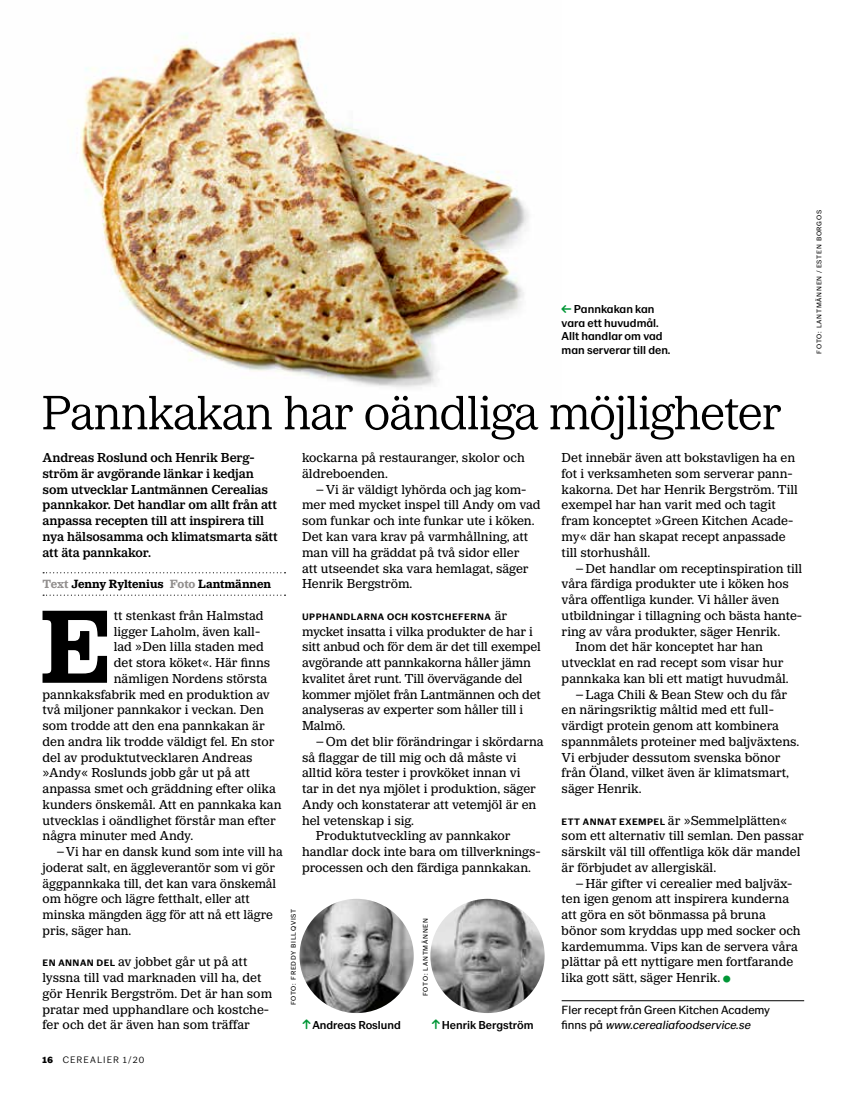
<style>
.page{position:relative;width:851px;height:1106px;background:#fff}
.page>*{position:absolute;margin:0;border:0;box-sizing:border-box;transform-origin:0 0}
.t1{font:700 108px "LM Serif";color:#000}
.t2{font:300 50.1px "LM Serif";letter-spacing:-.025em;color:#000}
.t3{font:13.5px/15.8px "LM Serif";color:#000}
.t4{font:500 13.5px/15.8px "LM Serif";letter-spacing:-.005em;color:#000}
.t5{font:12.3px/15.8px "LM Sans 201902";color:#000}
.t6{font:700 12.3px "LM Serif";color:#000}
.t7{font:500 12px/13.5px "LM Sans 201902";color:#000}
.t8{font:700 9.75px "LM Sans 201902";letter-spacing:.05em;color:#000}
.t9{font:300 9.75px "LM Sans 201902";letter-spacing:.11em;color:#000}
.t10{font:7.05px "LM Sans 201902";letter-spacing:.11em;color:#000}
.s1{font-weight:700;color:#009636}
.s2{color:#928f8e}
.s3{font-family:"LM Sans 201902";font-weight:700;font-size:9.75px}
.s4{font-family:"LM Serif";font-weight:400;font-size:13.5px}
.s5{font-weight:900}
.s6{font-style:italic}
</style>
<div class="page">
<img style="left:77px;top:33px;width:452px;height:355px">
<hr style="left:561px;top:1000px;width:243px;height:1px;background:#000">
<svg style="left:43px;top:572px;width:242px;height:1px"></svg>
<svg style="left:43px;top:594px;width:242px;height:1px"></svg>
<img style="left:299px;top:898px;width:114px;height:115px;border-radius:57px">
<img style="left:430px;top:898px;width:114px;height:115px;border-radius:57px">
<p class="t7" style="left:561px;top:302px;width:110px"><span class="s1">←</span> Pannkakan kan vara ett huvudmål.<br>Allt handlar om vad man serverar till den.</p>
<p class="t10" style="left:814px;top:353px;width:145px;rotate:-90deg">FOTO: LANTMÄNNEN / ESTEN BORGOS</p>
<h2 class="t2" style="left:41px;top:385px;width:741px">Pannkakan har oändliga möjligheter</h2>
<p class="t4" style="left:43px;top:450px;width:237px">Andreas Roslund och Henrik Berg&shy;ström är avgörande länkar i kedjan som utvecklar Lantmännen Cerealias pannkakor. Det handlar om allt från att anpassa recepten till att inspirera till nya hälsosamma och klimatsmarta sätt att äta pannkakor.</p>
<p class="t6" style="left:43px;top:577px;width:230px"><span class="s2">Text</span> Jenny Ryltenius <span class="s2">Foto</span> Lantmännen</p>
<h1 class="t1" style="left:40px;top:586px;width:73px">E</h1>
<p class="t3" style="left:114px;top:607px;width:151px">tt stenkast från Halmstad</p>
<p class="t3" style="left:114px;top:623px;width:148px">ligger Laholm, även kal -</p>
<p class="t3" style="left:114px;top:639px;width:151px">lad »Den lilla staden med</p>
<p class="t3" style="left:114px;top:654px;width:158px">det stora köket«. Här finns</p>
<p class="t3" style="left:114px;top:670px;width:155px">nämligen Nordens största</p>
<p class="t3" style="left:43px;top:686px;width:229px">pannkaksfabrik med en produktion av</p>
<p class="t3" style="left:43px;top:702px;width:223px">två miljoner pannkakor i veckan. Den</p>
<p class="t3" style="left:43px;top:717px;width:224px">som trodde att den ena pannkakan är</p>
<p class="t3" style="left:43px;top:733px;width:233px">den andra lik trodde väldigt fel. En stor</p>
<p class="t3" style="left:43px;top:749px;width:211px">del av produktutvecklaren Andreas</p>
<p class="t3" style="left:43px;top:765px;width:209px">»Andy« Roslunds jobb går ut på att</p>
<p class="t3" style="left:43px;top:780px;width:235px">anpassa smet och gräddning efter olika</p>
<p class="t3" style="left:43px;top:796px;width:240px">kunders önskemål. Att en pannkaka kan</p>
<p class="t3" style="left:43px;top:812px;width:235px">utvecklas i oändlighet förstår man efter</p>
<p class="t3" style="left:43px;top:828px;width:152px">några minuter med Andy.</p>
<p class="t3" style="left:56px;top:843px;width:228px">–Vi har en dansk kund som inte vill ha</p>
<p class="t3" style="left:43px;top:859px;width:234px">joderat salt, en äggleverantör som vi gör</p>
<p class="t3" style="left:43px;top:875px;width:235px">äggpannkaka till, det kan vara önskemål</p>
<p class="t3" style="left:43px;top:891px;width:209px">om högre och lägre fetthalt, eller att</p>
<p class="t3" style="left:43px;top:906px;width:232px">minska mängden ägg för att nå ett lägre</p>
<p class="t3" style="left:43px;top:922px;width:90px">pris, säger han.</p>
<p class="t3" style="left:43px;top:954px;width:231px"><span class="s3">EN ANNAN DEL</span> av jobbet går ut på att lyssna till vad marknaden vill ha, det gör Henrik Bergström. Det är han som pratar med upphandlare och kostche&shy;fer och det är även han som träffar</p>
<p class="t3" style="left:302px;top:450px;width:224px">kockarna på restauranger, skolor och äldreboenden.</p>
<p class="t3" style="left:302px;top:481px;width:240px;text-indent:14px">–Vi är väldigt lyhörda och jag kom&shy;mer med mycket inspel till Andy om vad som funkar och inte funkar ute i köken.<br>Det kan vara krav på varmhållning, att man vill ha gräddat på två sidor eller<br>att utseendet ska vara hemlagat, säger Henrik Bergström.</p>
<p class="t8" style="left:302px;top:610px;width:206px">UPPHANDLARNA OCH KOSTCHEFERNA <span class="s4">är</span></p>
<p class="t3" style="left:302px;top:623px;width:240px">mycket insatta i vilka produkter de har i sitt anbud och för dem är det till exempel avgörande att pannkakorna håller jämn kvalitet året runt. Till övervägande del kommer mjölet från Lantmännen och det analyseras av experter som håller till i Malmö.</p>
<p class="t3" style="left:316px;top:733px;width:229px">–Om det blir förändringar i skördarna</p>
<p class="t3" style="left:302px;top:749px;width:216px">så flaggar de till mig och då måste vi</p>
<p class="t3" style="left:302px;top:765px;width:220px">alltid köra tester i provköket innan vi</p>
<p class="t3" style="left:302px;top:780px;width:235px">tar in det nya mjölet i produktion, säger</p>
<p class="t3" style="left:302px;top:796px;width:236px">Andy och konstaterar att vetemjöl är en</p>
<p class="t3" style="left:302px;top:812px;width:113px">hel vetenskap i sig.</p>
<p class="t3" style="left:316px;top:828px;width:196px">Produktutveckling av pannkakor</p>
<p class="t3" style="left:302px;top:843px;width:240px">handlar dock inte bara om tillverknings-</p>
<p class="t3" style="left:302px;top:859px;width:230px">processen och den färdiga pannkakan.</p>
<p class="t10" style="left:289px;top:1005px;width:98px;rotate:-90deg">FOTO: FREDDY BILLQVIST</p>
<p class="t10" style="left:421px;top:996px;width:79px;rotate:-90deg">FOTO: LANTMÄNNEN</p>
<p class="t7" style="left:302px;top:1018px;width:100px"><span class="s1">↑</span>Andreas Roslund</p>
<p class="t7" style="left:432px;top:1018px;width:103px"><span class="s1">↑</span>Henrik Bergström</p>
<p class="t9" style="left:43px;top:1054px;width:103px"><span class="s5">16</span> CEREALIER 1/20</p>
<p class="t3" style="left:561px;top:450px;width:238px">Det innebär även att bokstavligen ha en fot i verksamheten som serverar pann&shy;kakorna. Det har Henrik Bergström. Till exempel har han varit med och tagit fram konceptet »Green Kitchen Acade&shy;my« där han skapat recept anpassade till storhushåll.</p>
<p class="t3" style="left:575px;top:560px;width:228px">–Det handlar om receptinspiration till</p>
<p class="t3" style="left:561px;top:576px;width:228px">våra färdiga produkter ute i köken hos</p>
<p class="t3" style="left:561px;top:591px;width:219px">våra offentliga kunder. Vi håller även</p>
<p class="t3" style="left:561px;top:607px;width:242px">utbildningar i tillagning och bästa hante-</p>
<p class="t3" style="left:561px;top:623px;width:220px">ring av våra produkter, säger Henrik.</p>
<p class="t3" style="left:575px;top:639px;width:189px">Inom det här konceptet har han</p>
<p class="t3" style="left:561px;top:654px;width:223px">utvecklat en rad recept som visar hur</p>
<p class="t3" style="left:561px;top:670px;width:228px">pannkaka kan bli ett matigt huvudmål.</p>
<p class="t3" style="left:575px;top:686px;width:213px">–Laga Chili &amp; Bean Stew och du får</p>
<p class="t3" style="left:561px;top:702px;width:214px">en näringsriktig måltid med ett full-</p>
<p class="t3" style="left:561px;top:717px;width:219px">värdigt protein genom att kombinera</p>
<p class="t3" style="left:561px;top:733px;width:239px">spannmålets proteiner med baljväxtens.</p>
<p class="t3" style="left:561px;top:749px;width:220px">Vi erbjuder dessutom svenska bönor</p>
<p class="t3" style="left:561px;top:765px;width:229px">från Öland, vilket även är klimatsmart,</p>
<p class="t3" style="left:561px;top:780px;width:81px">säger Henrik.</p>
<p class="t3" style="left:561px;top:812px;width:244px"><span class="s3">ETT ANNAT EXEMPEL</span> är »Semmelplätten« som ett alternativ till semlan. Den passar särskilt väl till offentliga kök där mandel är förbjudet av allergiskäl.</p>
<p class="t3" style="left:561px;top:875px;width:240px;text-indent:14px">–Här gifter vi cerealier med baljväx&shy;ten igen genom att inspirera kunderna att göra en söt bönmassa på bruna bönor som kryddas upp med socker och kardemumma. Vips kan de servera våra plättar på ett nyttigare men fortfarande lika gott sätt, säger Henrik.</p>
<p class="t5" style="left:561px;top:1001px;width:210px">Fler recept från Green Kitchen Academy fi n n s p å <span class="s6">www.cerealiafoodservice.se</span></p>
</div>
